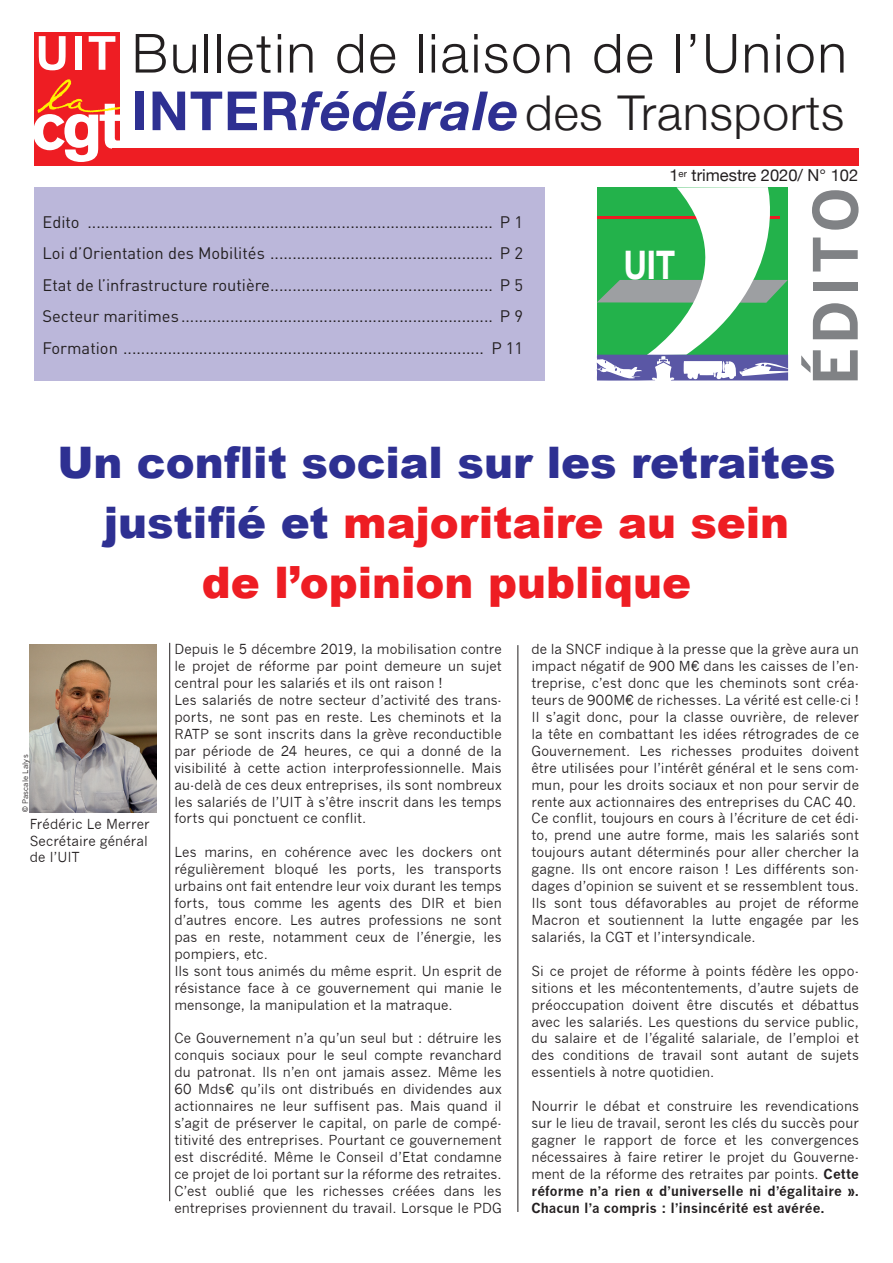
<style>
.page{position:relative;width:893px;height:1263px;background:#fff}
.page>*{position:absolute;margin:0;border:0;box-sizing:border-box;transform-origin:0 0}
.nom_intervention{font:700 60px "News Gothic";letter-spacing:.05em;color:#808285}
.t1{font:300 54px "Helvetica Neue";letter-spacing:.04em;color:#231f20}
.t2{font:300 48px "Helvetica Neue";letter-spacing:.02em;color:#231f20}
.new_gothic_9{font:900 43.5px "Arial";color:#ee1d23}
.new_gothic_9-2{font:900 43.5px "Arial";letter-spacing:-.005em;color:#2e3092}
.t3{font:700 39.6px "Helvetica Neue";color:#fff;scale:.78 1}
.gill_10{font:16.5px "DIN";color:#231f20}
.t4{font:16.5px "Helvetica Neue";color:#231f20}
.new_gothic_9-3{font:13.5px/17px "News Gothic";letter-spacing:.005em;color:#231f20;text-align:justify}
.new_gothic_9-4{font:7.5px "News Gothic";letter-spacing:.02em;color:#231f20}
.s1{font-weight:700;font-size:54px;color:#2e3092}
.s2{font-weight:700;font-style:italic;font-size:54px;color:#2e3092}
.s3{color:#2e3092}
.s4{font-weight:700}
</style>
<div class="page">
<img style="left:30px;top:644px;width:126px;height:169px">
<hr style="left:169px;top:643px;width:1px;height:558px;background:#231f20">
<hr style="left:517px;top:645px;width:1px;height:567px;background:#231f20">
<div style="left:34px;top:187px;width:511px;height:194px;background:#bbb7da"></div>
<svg style="left:597px;top:187px;width:191px;height:194px"></svg>
<div style="left:34px;top:33px;width:86px;height:133px;background:#ee1d23"></div>
<svg style="left:34px;top:79px;width:86px;height:83px"></svg>
<svg style="left:39px;top:36px;width:27px;height:34px"></svg>
<div style="left:75px;top:36px;width:7px;height:34px;background:#fff"></div>
<svg style="left:89px;top:36px;width:26px;height:34px"></svg>
<div style="left:113px;top:149px;width:746px;height:17px;background:#ee1d23"></div>
<p class="t1" style="left:132px;top:10px;width:716px">Bulletin de liaison de l’Union</p>
<p class="t2" style="left:132px;top:74px;width:714px"><span class="s1">INTER</span><span class="s2">fédérale</span>des Transports</p>
<p class="t4" style="left:669px;top:163px;width:190px">1<sup>er</sup> trimestre 2020/ N° 102</p>
<p class="gill_10" style="left:43px;top:211px;width:482px">Edito ........................................................................................... P 1</p>
<p class="gill_10" style="left:43px;top:243px;width:482px">Loi d’Orientation des Mobilités .................................................. P 2</p>
<p class="gill_10" style="left:43px;top:274px;width:482px">Etat de l’infrastructure routière.................................................. P 5</p>
<p class="gill_10" style="left:43px;top:306px;width:482px">Secteur maritimes ...................................................................... P 9</p>
<p class="gill_10" style="left:43px;top:337px;width:482px">Formation ................................................................................. P 11</p>
<p class="nom_intervention" style="left:799px;top:386px;width:200px;rotate:-90deg">ÉDITO</p>
<p class="t3" style="left:624px;top:240px;width:67px">UIT</p>
<p class="new_gothic_9-2" style="left:57px;top:439px;width:780px">Un conflit social sur les retraites</p>
<p class="new_gothic_9" style="left:104px;top:499px;width:687px"><span class="s3">justifié et</span> majoritaire au sein</p>
<p class="new_gothic_9" style="left:202px;top:559px;width:491px">de l’opinion publique</p>
<p class="new_gothic_9-4" style="left:21px;top:812px;width:59px;rotate:-90deg">© Pascale Lalys</p>
<p class="new_gothic_9-3" style="left:30px;top:816px;width:121px">Frédéric Le Merrer</p>
<p class="new_gothic_9-3" style="left:30px;top:832px;width:120px;line-height:16.5px">Secrétaire général de l’UIT</p>
<p class="new_gothic_9-3" style="left:174px;top:641px;width:329px">Depuis le 5 décembre 2019, la mobilisation contre le projet de réforme par point demeure un sujet central pour les salariés et ils ont raison !</p>
<p class="new_gothic_9-3" style="left:174px;top:692px;width:329px">Les salariés de notre secteur d’activité des trans&shy;ports, ne sont pas en reste. Les cheminots et la RATP se sont inscrits dans la grève reconductible par période de 24 heures, ce qui a donné de la visibilité à cette action interprofessionnelle. Mais au-delà de ces deux entreprises, ils sont nombreux les salariés de l’UIT à s’être inscrit dans les temps forts qui ponctuent ce conflit.</p>
<p class="new_gothic_9-3" style="left:174px;top:844px;width:329px">Les marins, en cohérence avec les dockers ont régulièrement bloqué les ports, les transports urbains ont fait entendre leur voix durant les temps forts, tous comme les agents des DIR et bien d’autres encore. Les autres professions ne sont pas en reste, notamment ceux de l’énergie, les pompiers, etc.</p>
<p class="new_gothic_9-3" style="left:174px;top:962px;width:329px">Ils sont tous animés du même esprit. Un esprit de résistance face à ce gouvernement qui manie le mensonge, la manipulation et la matraque.</p>
<p class="new_gothic_9-3" style="left:174px;top:1030px;width:329px">Ce Gouvernement n’a qu’un seul but : détruire les conquis sociaux pour le seul compte revanchard du patronat. Ils n’en ont jamais assez. Même les 60 Mds€ qu’ils ont distribués en dividendes aux actionnaires ne leur suffisent pas. Mais quand il s’agit de préserver le capital, on parle de compé&shy;titivité des entreprises. Pourtant ce gouvernement est discrédité. Même le Conseil d’Etat condamne ce projet de loi portant sur la réforme des retraites.</p>
<p class="new_gothic_9-3" style="left:174px;top:1182px;width:329px">C’est oublié que les richesses créées dans les entreprises proviennent du travail. Lorsque le PDG</p>
<p class="new_gothic_9-3" style="left:531px;top:641px;width:329px">de la SNCF indique à la presse que la grève aura un impact négatif de 900 M€ dans les caisses de l’en&shy;treprise, c’est donc que les cheminots sont créa&shy;teurs de 900M€ de richesses. La vérité est celle-ci !</p>
<p class="new_gothic_9-3" style="left:531px;top:709px;width:329px">Il s’agit donc, pour la classe ouvrière, de relever la tête en combattant les idées rétrogrades de ce Gouvernement. Les richesses produites doivent être utilisées pour l’intérêt général et le sens com&shy;mun, pour les droits sociaux et non pour servir de rente aux actionnaires des entreprises du CAC 40.</p>
<p class="new_gothic_9-3" style="left:531px;top:810px;width:329px">Ce conflit, toujours en cours à l’écriture de cet édi&shy;to, prend une autre forme, mais les salariés sont toujours autant déterminés pour aller chercher la gagne. Ils ont encore raison ! Les différents son&shy;dages d’opinion se suivent et se ressemblent tous.<br>Ils sont tous défavorables au projet de réforme Macron et soutiennent la lutte engagée par les salariés, la CGT et l’intersyndicale.</p>
<p class="new_gothic_9-3" style="left:531px;top:962px;width:329px">Si ce projet de réforme à points fédère les oppo&shy;sitions et les mécontentements, d’autre sujets de préoccupation doivent être discutés et débattus avec les salariés. Les questions du service public, du salaire et de l’égalité salariale, de l’emploi et des conditions de travail sont autant de sujets essentiels à notre quotidien.</p>
<p class="new_gothic_9-3" style="left:531px;top:1098px;width:329px">Nourrir le débat et construire les revendications sur le lieu de travail, seront les clés du succès pour gagner le rapport de force et les convergences nécessaires à faire retirer le projet du Gouverne&shy;ment de la réforme des retraites par points. <span class="s4">Cette réforme n’a rien « d’universelle ni d’égalitaire ».<br>Chacun l’a compris : l’insincérité est avérée.</span></p>
</div>
